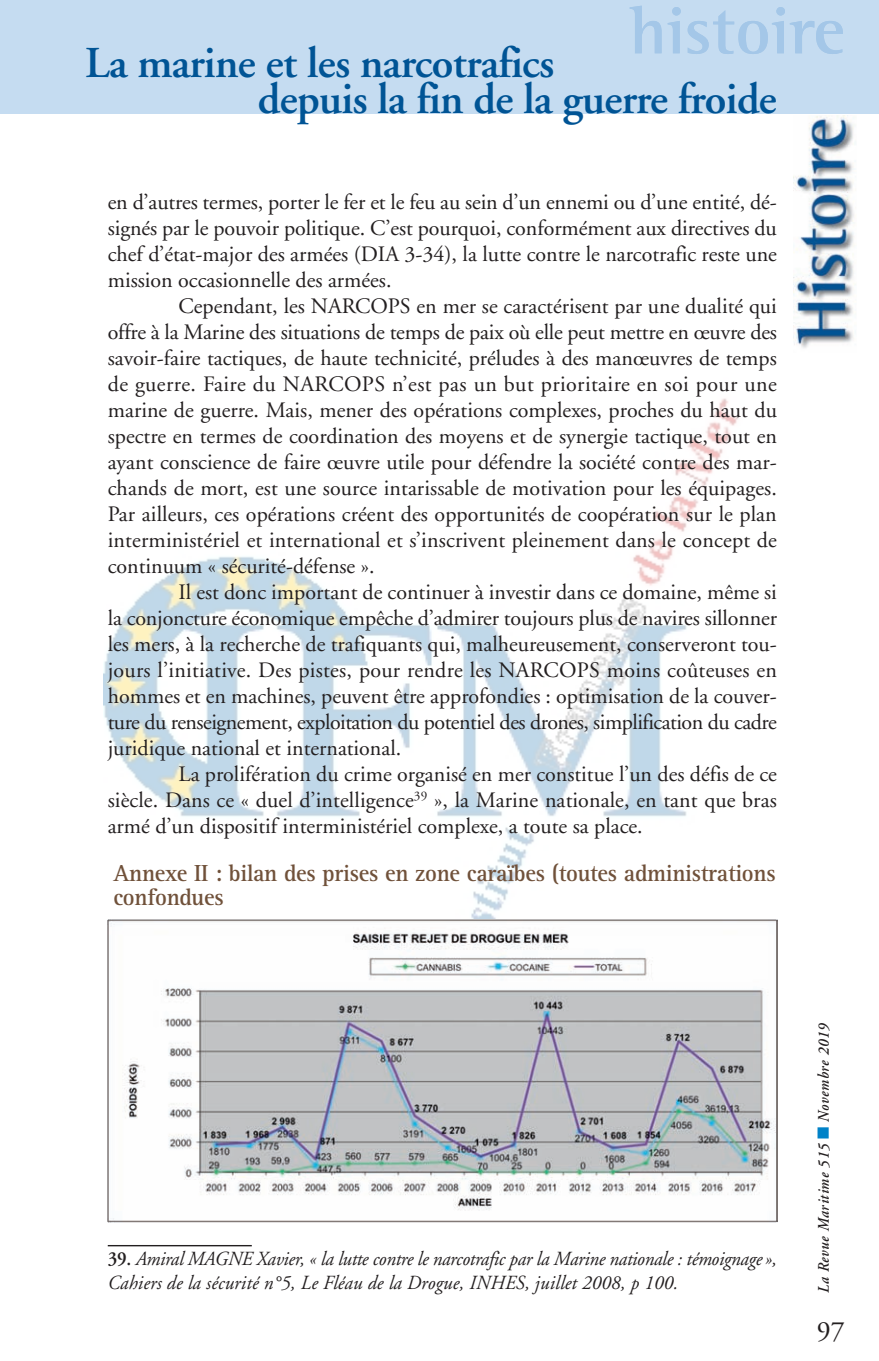
<style>
.page{position:relative;width:879px;height:1361px;background:#fff}
.page>*{position:absolute;margin:0;border:0;box-sizing:border-box;transform-origin:0 0}
.t1{font:700 68px "Rotis Semi Serif";color:#a4c7e8}
.t2{font:600 44px/36px "Adobe Garamond";letter-spacing:-.015em;color:#005495}
.t3{font:28px "Adobe Garamond";color:#231f20}
.t4{font:700 24px/24px "Rotis Serif";letter-spacing:-.01em;color:#70513a;scale:.95 1}
.t5{font:22px/26px "Adobe Garamond";color:#231f20;text-align:justify}
.t6{font:italic 20px/24px "Adobe Garamond";letter-spacing:-.01em;color:#231f20;scale:.95 1}
.t7{font:italic 600 16px "Adobe Garamond";letter-spacing:.05em;color:#231f20;scale:.9 1}
.s1{font-weight:600;font-style:normal}
.s2{color:#0082c8}
</style>
<div class="page">
<img style="left:103px;top:398px;width:636px;height:585px">
<div style="left:0;top:0;width:879px;height:113px;background:#c5dcf1"></div>
<img style="left:794px;top:115px;width:60px;height:233px">
<hr style="left:108px;top:1245px;width:144px;height:1px;background:#231f20">
<img style="left:108px;top:919px;width:669px;height:303px">
<h1 class="t1" style="left:630px;top:8px;width:216px">histoire</h1>
<h1 class="t1" style="left:630px;top:8px;width:216px">histoire</h1>
<h2 class="t2" style="left:258px;top:49px;width:520px;text-indent:-173px">La marine et les narcotrafics<br>depuis la fin de la guerre froide</h2>
<p class="t5" style="left:108px;top:191px;width:670px">en d’autres termes, porter le fer et le feu au sein d’un ennemi ou d’une entité, dé&shy;signés par le pouvoir politique. C’est pourquoi, conformément aux directives du chef d’état-major des armées (DIA 3-34), la lutte contre le narcotrafic reste une mission occasionnelle des armées.</p>
<p class="t5" style="left:108px;top:295px;width:671px;text-indent:71px">Cependant, les NARCOPS en mer se caractérisent par une dualité qui offre à la Marine des situations de temps de paix où elle peut mettre en œuvre des savoir-faire tactiques, de haute technicité, préludes à des manœuvres de temps de guerre. Faire du NARCOPS n’est pas un but prioritaire en soi pour une marine de guerre. Mais, mener des opérations complexes, proches du haut du spectre en termes de coordination des moyens et de synergie tactique, tout en ayant conscience de faire œuvre utile pour défendre la société contre des mar&shy;chands de mort, est une source intarissable de motivation pour les équipages.<br>Par ailleurs, ces opérations créent des opportunités de coopération sur le plan interministériel et international et s’inscrivent pleinement dans le concept de continuum « sécurité-défense ».</p>
<p class="t5" style="left:108px;top:581px;width:671px;text-indent:71px">Il est donc important de continuer à investir dans ce domaine, même si la conjoncture économique empêche d’admirer toujours plus de navires sillonner les mers, à la recherche de trafiquants qui, malheureusement, conserveront tou&shy;jours l’initiative. Des pistes, pour rendre les NARCOPS moins coûteuses en hommes et en machines, peuvent être approfondies : optimisation de la couver&shy;ture du renseignement, exploitation du potentiel des drones, simplification du cadre juridique national et international.</p>
<p class="t5" style="left:108px;top:763px;width:671px;text-indent:71px">La prolifération du crime organisé en mer constitue l’un des défis de ce siècle. Dans ce « duel d’intelligence<sup>39</sup> », la Marine nationale, en tant que bras armé d’un dispositif interministériel complexe, a toute sa place.</p>
<p class="t4" style="left:113px;top:864px;width:698px">Annexe II : bilan des prises en zone caraïbes (toutes administrations confondues</p>
<p class="t6" style="left:108px;top:1248px;width:706px"><span class="s1">39.</span> Amiral MAGNE Xavier, « la lutte contre le narcotrafic par la Marine nationale : témoignage »,<br>Cahiers de la sécurité n°5, Le Fléau de la Drogue, INHES, juillet 2008, p 100.</p>
<p class="t7" style="left:817px;top:1293px;width:301px;rotate:-90deg">La Revue Maritime 515 <span class="s2">■</span> Novembre 2019</p>
<p class="t3" style="left:817px;top:1320px;width:29px">97</p>
</div>
